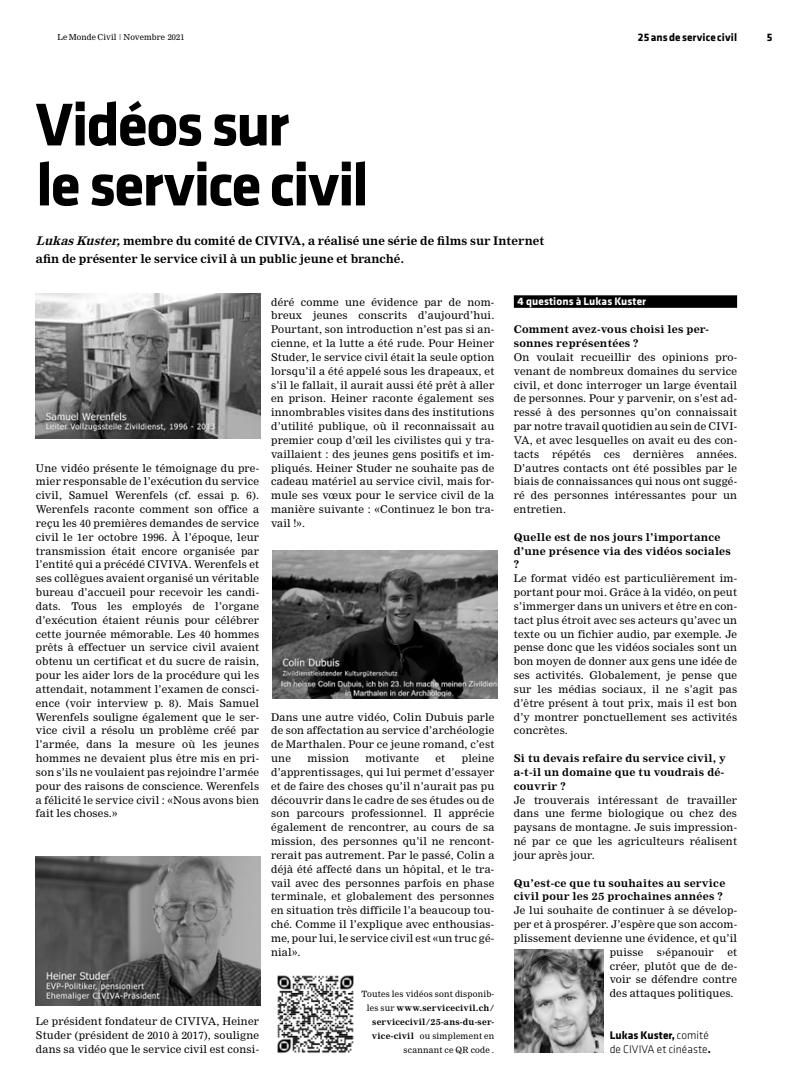
<style>
.page{position:relative;width:808px;height:1088px;background:#fff}
.page>*{position:absolute;margin:0;border:0;box-sizing:border-box;transform-origin:0 0}
.t1{font:700 62.5px/60px "Klavika";letter-spacing:-.035em;color:#000}
.t2{font:700 11.62px/17.5px "Nimrod MT Std";color:#000}
.t3{font:300 11.5px/13.9px "Klavika";letter-spacing:.005em;color:#000}
.t4{font:700 11.25px "Klavika";letter-spacing:.01em;color:#fff}
.t5{font:700 11.25px "Klavika";letter-spacing:.01em;color:#000}
.t6{font:10.38px/13.9px "Nimrod MT Std";letter-spacing:.02em;color:#000;text-align:justify}
.t7{font:700 10.38px/13.9px "Nimrod MT Std";letter-spacing:.02em;color:#000}
.t8{font:8.5px/13.9px "Nimrod MT Std";letter-spacing:.025em;color:#000;text-align:right}
.t9{font:8.12px "Nimrod MT Std";letter-spacing:.02em;color:#000}
.s1{font-style:italic}
.s2{font-weight:700}
</style>
<div class="page">
<img style="left:36px;top:293px;width:225px;height:146px">
<img style="left:36px;top:856px;width:225px;height:150px">
<img style="left:272px;top:550px;width:225px;height:148px">
<img style="left:515px;top:949px;width:88px;height:103px">
<div style="left:514px;top:295px;width:223px;height:13px;background:#000"></div>
<img style="left:277px;top:975px;width:77px;height:79px">
<p class="t9" style="left:57px;top:32px;width:128px">Le Monde Civil | Novembre 2021</p>
<p class="t5" style="left:638px;top:31px;width:101px">25 ans de service civil</p>
<p class="t5" style="left:767px;top:31px;width:7px">5</p>
<h1 class="t1" style="left:36px;top:96px;width:335px">Vidéos sur<br>le service civil</h1>
<p class="t2" style="left:36px;top:232px;width:510px"><span class="s1">LukasKuster,</span>membre du comité de CIVIVA, a réalisé une série de films sur Internet afin de présenter le service civil à un public jeune et branché.</p>
<p class="t6" style="left:271px;top:295px;width:225px">déré comme une évidence par de nom&shy;breux jeunes conscrits d’aujourd’hui.<br>Pourtant, son introduction n’est pas si an&shy;cienne, et la lutte a été rude. Pour Heiner Studer, le service civil était la seule option lorsqu’il a été appelé sous les drapeaux, et s’il le fallait, il aurait aussi été prêt à aller en prison. Heiner raconte également ses innombrables visites dans des institutions d’utilité publique, où il reconnaissait au premier coup d’œil les civilistes qui y tra&shy;vaillaient : des jeunes gens positifs et im&shy;pliqués. Heiner Studer ne souhaite pas de cadeau matériel au service civil, mais for&shy;mule ses vœux pour le service civil de la manière suivante : «Continuez le bon tra&shy;vail !».</p>
<p class="t4" style="left:518px;top:295px;width:130px">4 questions à Lukas Kuster</p>
<p class="t7" style="left:514px;top:323px;width:197px">Comment avez-vous choisi les per&shy;sonnes représentées ?</p>
<p class="t6" style="left:514px;top:350px;width:225px">On voulait recueillir des opinions pro&shy;venant de nombreux domaines du service civil, et donc interroger un large éventail de personnes. Pour y parvenir, on s’est ad&shy;ressé à des personnes qu’on connaissait par notre travail quotidien au sein de CIVI-VA, et avec lesquelles on avait eu des con&shy;tacts répétés ces dernières années.<br>D’autres contacts ont été possibles par le biais de connaissances qui nous ont suggé&shy;ré des personnes intéressantes pour un entretien.</p>
<p class="t7" style="left:514px;top:530px;width:219px">Quelle est de nos jours l’importance d’une présence via des vidéos sociales ?</p>
<p class="t6" style="left:514px;top:572px;width:225px">Le format vidéo est particulièrement im&shy;portant pour moi. Grâce à la vidéo, on peut s’immerger dans un univers et être en con&shy;tact plus étroit avec ses acteurs qu’avec un texte ou un fichier audio, par exemple. Je pense donc que les vidéos sociales sont un bon moyen de donner aux gens une idée de ses activités. Globalement, je pense que sur les médias sociaux, il ne s’agit pas d’être présent à tout prix, mais il est bon d’y montrer ponctuellement ses activités concrètes.</p>
<p class="t7" style="left:514px;top:751px;width:214px">Si tu devais refaire du service civil, y a-t-il un domaine que tu voudrais dé&shy;couvrir ?</p>
<p class="t6" style="left:514px;top:793px;width:225px">Je trouverais intéressant de travailler dans une ferme biologique ou chez des paysans de montagne. Je suis impression&shy;né par ce que les agriculteurs réalisent jour après jour.</p>
<p class="t7" style="left:514px;top:876px;width:213px">Qu’est-ce que tu souhaites au service civil pour les 25 prochaines années ?</p>
<p class="t6" style="left:514px;top:904px;width:225px;text-align:center">Je lui souhaite de continuer à se dévelop&shy;per et à prospérer. J’espère que son accom&shy;plissement devienne une évidence, et qu’il puisse</p>
<p class="t6" style="left:36px;top:461px;width:225px">Une vidéo présente le témoignage du pre&shy;mier responsable de l’exécution du service civil, Samuel Werenfels (cf. essai p. 6).<br>Werenfels raconte comment son office a reçu les 40 premières demandes de service civil le 1er octobre 1996. À l’époque, leur transmission était encore organisée par l’entité qui a précédé CIVIVA. Werenfels et ses collègues avaient organisé un véritable bureau d’accueil pour recevoir les candi&shy;dats. Tous les employés de l’organe d’exécution étaient réunis pour célébrer cette journée mémorable. Les 40 hommes prêts à effectuer un service civil avaient obtenu un certificat et du sucre de raisin, pour les aider lors de la procédure qui les attendait, notamment l’examen de consci&shy;ence (voir interview p. 8). Mais Samuel Werenfels souligne également que le ser&shy;vice civil a résolu un problème créé par l’armée, dans la mesure où les jeunes hommes ne devaient plus être mis en pri&shy;son s’ils ne voulaient pas rejoindre l’armée pour des raisons de conscience. Werenfels a félicité le service civil : «Nous avons bien fait les choses.»</p>
<p class="t6" style="left:271px;top:710px;width:225px">Dans une autre vidéo, Colin Dubuis parle de son affectation au service d’archéologie de Marthalen. Pour ce jeune romand, c’est une</p>
<p class="t6" style="left:271px;top:751px;width:225px;text-indent:191px">pleine d’apprentissages, qui lui permet d’essayer et de faire des choses qu’il n’aurait pas pu découvrir dans le cadre de ses études ou de son parcours professionnel. Il apprécie également de rencontrer, au cours de sa mission, des personnes qu’il ne rencont&shy;rerait pas autrement. Par le passé, Colin a déjà été affecté dans un hôpital, et le tra&shy;vail avec des personnes parfois en phase terminale, et globalement des personnes en situation très difficile l’a beaucoup tou&shy;ché. Comme il l’explique avec enthousias&shy;me, pour lui, le service civil est «un truc gé&shy;nial».</p>
<p class="t8" style="left:361px;top:987px;width:134px">Toutes les vidéos sont disponib&shy;les sur <span class="s2">www.servicecivil.ch/ servicecivil/25-ans-du-ser&shy;vice-civil</span> ou simplement en scannant ce QR code .</p>
<p class="t6" style="left:307px;top:751px;width:43px">mission</p>
<p class="t6" style="left:365px;top:751px;width:55px">motivante</p>
<p class="t6" style="left:435px;top:751px;width:11px">et</p>
<p class="t6" style="left:657px;top:945px;width:58px">s›épanouir</p>
<p class="t6" style="left:610px;top:945px;width:129px;text-indent:118px">et créer, plutôt que de de&shy;voir se défendre contre des attaques politiques.</p>
<p class="t3" style="left:610px;top:1028px;width:103px"><span class="s2">Lukas Kuster,</span> comité de CIVIVA et cinéaste<span class="s2">.</span></p>
<p class="t6" style="left:36px;top:1014px;width:225px">Le président fondateur de CIVIVA, Heiner Studer (président de 2010 à 2017), souligne dans sa vidéo que le service civil est consi-</p>
</div>
